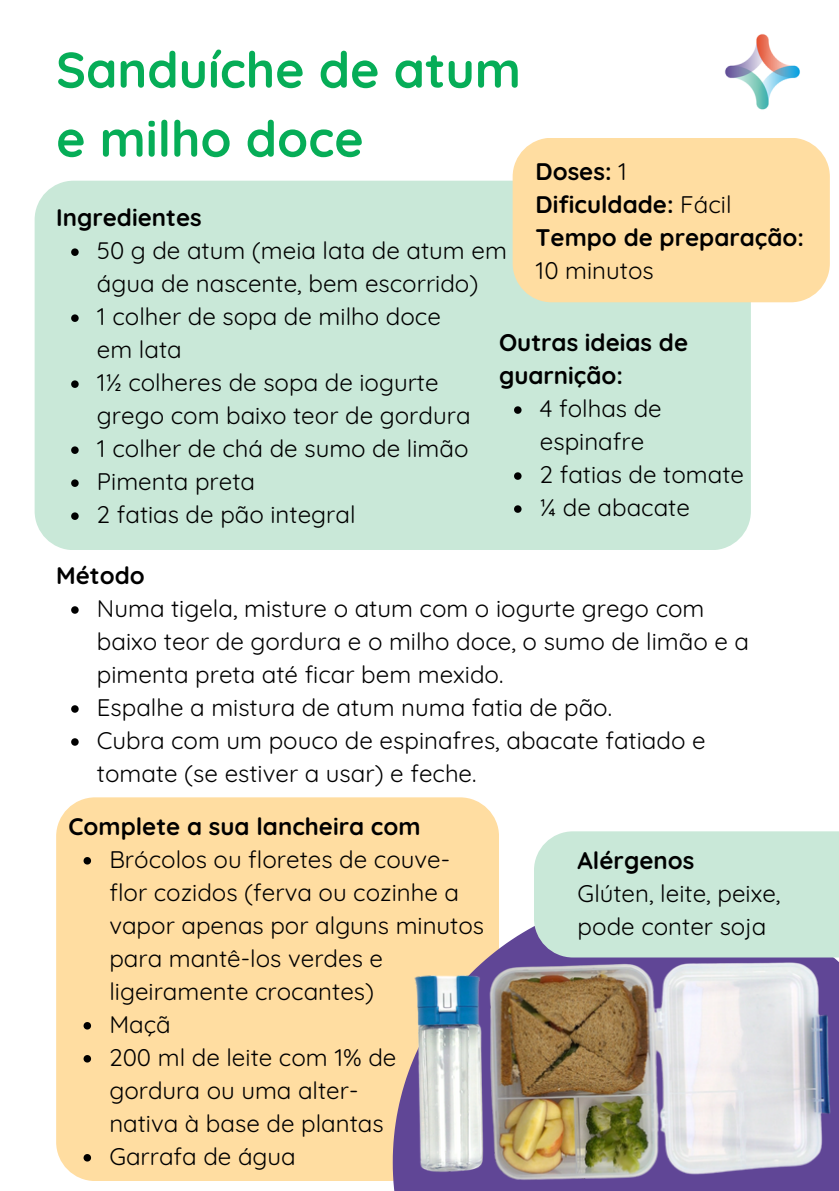
<style>
.page{position:relative;width:839px;height:1191px;background:#fff}
.page>*{position:absolute;margin:0;border:0;box-sizing:border-box;transform-origin:0 0}
.t1{font:700 50px/69px "Quicksand";color:#06ad57}
.t2{font:24px/33px "Quicksand";color:#000}
.t3{font:700 24px/33px "Quicksand";color:#000}
.s1{font-weight:400}
</style>
<div class="page">
<img style="left:725px;top:34px;width:75px;height:76px">
<div style="left:56px;top:797px;width:442px;height:384px;background:#ffdda1;border-radius:39px"></div>
<svg style="left:84px;top:857px;width:7px;height:8px"></svg>
<svg style="left:84px;top:1022px;width:7px;height:8px"></svg>
<svg style="left:84px;top:1055px;width:7px;height:8px"></svg>
<svg style="left:84px;top:1154px;width:7px;height:8px"></svg>
<svg style="left:393px;top:894px;width:141px;height:297px"></svg>
<div style="left:534px;top:831px;width:304px;height:115px;background:#c9e8d8"></div>
<div style="left:35px;top:181px;width:715px;height:369px;background:#c9e8d8;border-radius:39px"></div>
<svg style="left:71px;top:248px;width:8px;height:8px"></svg>
<svg style="left:71px;top:314px;width:8px;height:8px"></svg>
<svg style="left:71px;top:380px;width:8px;height:8px"></svg>
<svg style="left:71px;top:446px;width:8px;height:8px"></svg>
<svg style="left:71px;top:479px;width:8px;height:8px"></svg>
<svg style="left:71px;top:512px;width:8px;height:8px"></svg>
<div style="left:512px;top:138px;width:317px;height:164px;background:#ffdda1;border-radius:39px"></div>
<img style="left:452px;top:946px;width:386px;height:245px">
<svg style="left:71px;top:606px;width:8px;height:8px"></svg>
<svg style="left:71px;top:705px;width:8px;height:8px"></svg>
<svg style="left:71px;top:738px;width:8px;height:8px"></svg>
<svg style="left:514px;top:406px;width:7px;height:8px"></svg>
<svg style="left:514px;top:472px;width:7px;height:8px"></svg>
<svg style="left:514px;top:505px;width:7px;height:8px"></svg>
<img style="left:412px;top:967px;width:79px;height:224px">
<p class="t1" style="left:56px;top:34px;width:466px">Sanduíche de atum e milho doce</p>
<h2 class="t3" style="left:535px;top:154px;width:93px">Doses: <span class="s1">1</span></h2>
<p class="t3" style="left:535px;top:187px;width:197px">Dificuldade: <span class="s1">Fácil</span></p>
<p class="t3" style="left:535px;top:220px;width:270px">Tempo de preparação:<br><span class="s1">10 minutos</span></p>
<p class="t3" style="left:56px;top:200px;width:147px">Ingredientes</p>
<p class="t2" style="left:97px;top:233px;width:411px">50 g de atum (meia lata de atum em água de nascente, bem escorrido)</p>
<p class="t2" style="left:97px;top:299px;width:345px">1 colher de sopa de milho doce em lata</p>
<h2 class="t2" style="left:97px;top:365px;width:375px">1½ colheres de sopa de iogurte grego com baixo teor de gordura</h2>
<p class="t2" style="left:97px;top:431px;width:373px">1 colher de chá de sumo de limão</p>
<p class="t2" style="left:97px;top:464px;width:160px">Pimenta preta</p>
<p class="t2" style="left:97px;top:497px;width:260px">2 fatias de pão integral</p>
<p class="t3" style="left:499px;top:325px;width:191px">Outras ideias de guarnição:</p>
<p class="t2" style="left:540px;top:391px;width:123px">4 folhas de espinafre</p>
<p class="t2" style="left:540px;top:457px;width:206px">2 fatias de tomate</p>
<p class="t2" style="left:540px;top:490px;width:152px">¼ de abacate</p>
<h2 class="t3" style="left:56px;top:558px;width:90px">Método</h2>
<p class="t2" style="left:97px;top:591px;width:653px">Numa tigela, misture o atum com o iogurte grego com baixo teor de gordura e o milho doce, o sumo de limão e a pimenta preta até ficar bem mexido.</p>
<p class="t2" style="left:97px;top:690px;width:516px">Espalhe a mistura de atum numa fatia de pão.</p>
<p class="t2" style="left:97px;top:723px;width:610px">Cubra com um pouco de espinafres, abacate fatiado e tomate (se estiver a usar) e feche.</p>
<h1 class="t3" style="left:69px;top:809px;width:353px">Complete a sua lancheira com</h1>
<p class="t2" style="left:109px;top:842px;width:376px">Brócolos ou floretes de couve&shy;flor cozidos (ferva ou cozinhe a vapor apenas por alguns minutos para mantê-los verdes e ligeiramente crocantes)</p>
<p class="t2" style="left:109px;top:1007px;width:63px">Maçã</p>
<p class="t2" style="left:109px;top:1040px;width:289px">200 ml de leite com 1% de gordura ou uma alter&shy;nativa à base de plantas</p>
<h2 class="t2" style="left:109px;top:1139px;width:188px">Garrafa de água</h2>
<p class="t3" style="left:577px;top:843px;width:118px">Alérgenos</p>
<p class="t2" style="left:577px;top:876px;width:204px">Glúten, leite, peixe, pode conter soja</p>
</div>
